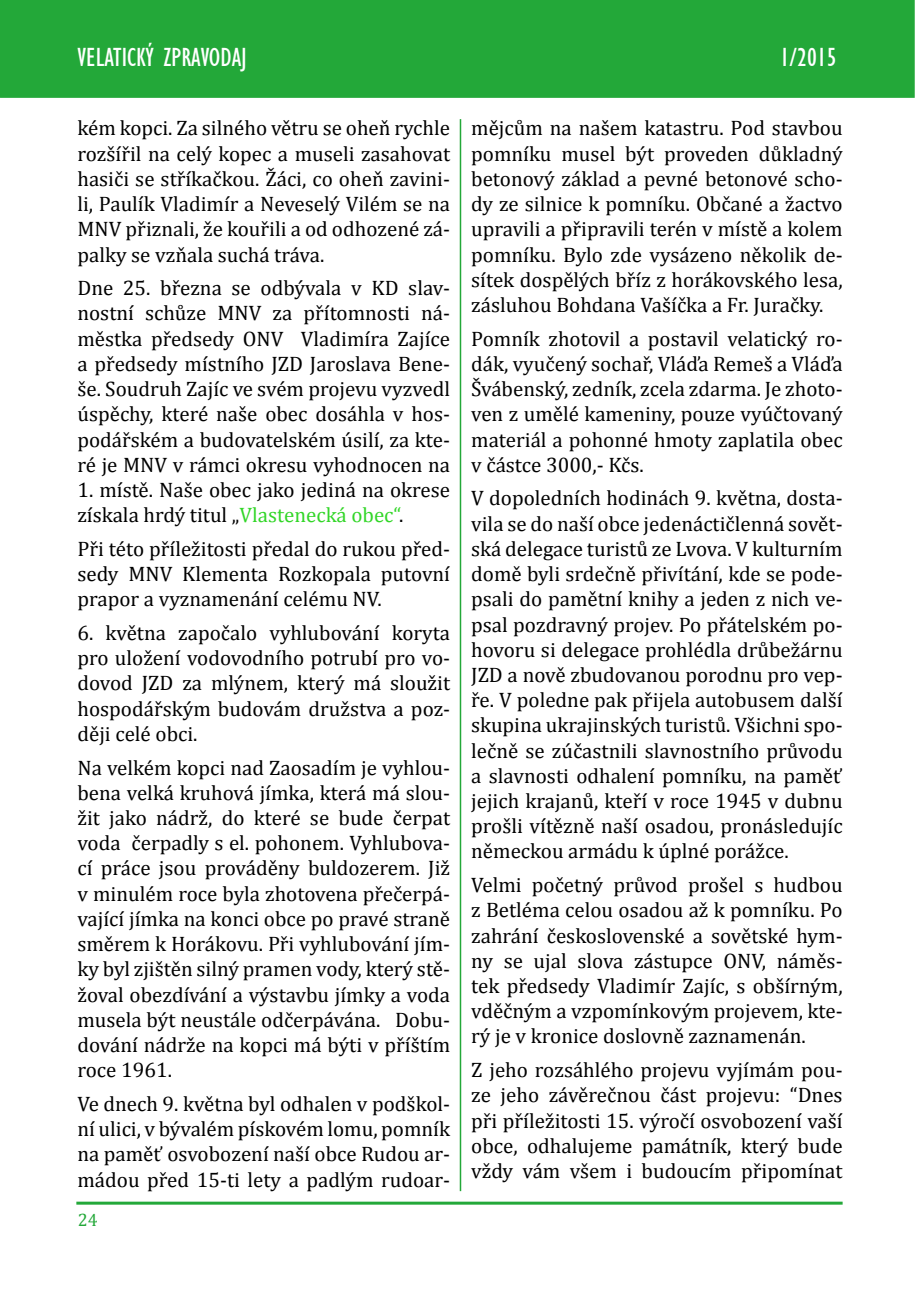
<style>
.page{position:relative;width:919px;height:1289px;background:#fff}
.page>*{position:absolute;margin:0;border:0;box-sizing:border-box;transform-origin:0 0}
.t1{font:27px "Gill Condensed S Si Condensed";color:#fff}
.t2{font:21px/25.2px "Cambria";color:#000;text-align:justify}
.t3{font:18px "Cambria";color:#23a839}
.s1{color:#32d628}
</style>
<div class="page">
<div style="left:76px;top:1201px;width:766px;height:3px;background:#23a839;border:2px solid #23a839"></div>
<div style="left:0;top:0;width:914px;height:98px;background:#23a839;border:2px solid #23a839"></div>
<hr style="left:459px;top:119px;width:2px;height:1072px;background:#23a839">
<p class="t1" style="left:77px;top:43px;width:171px">VELATICKÝ ZPRAVODAJ</p>
<p class="t1" style="left:779px;top:43px;width:58px">1/2015</p>
<p class="t2" style="left:77px;top:116px;width:374px">kém kopci. Za silného větru se oheň rychle rozšířil na celý kopec a museli zasahovat hasiči se stříkačkou. Žáci, co oheň zavini&shy;li, Paulík Vladimír a Neveselý Vilém se na MNV přiznali, že kouřili a od odhozené zá&shy;palky se vzňala suchá tráva.</p>
<p class="t2" style="left:77px;top:275px;width:374px">Dne 25. března se odbývala v KD slav&shy;nostní schůze MNV za přítomnosti ná&shy;městka předsedy ONV Vladimíra Zajíce a předsedy místního JZD Jaroslava Bene&shy;še. Soudruh Zajíc ve svém projevu vyzvedl úspěchy, které naše obec dosáhla v hos&shy;podářském a budovatelském úsilí, za kte&shy;ré je MNV v rámci okresu vyhodnocen na</p>
<p class="t2" style="left:77px;top:477px;width:374px">1. místě. Naše obec jako jediná na okrese získala hrdý titul „<span class="s1">Vlastenecká obec“</span>.</p>
<p class="t2" style="left:77px;top:536px;width:374px">Při této příležitosti předal do rukou před&shy;sedy MNV Klementa Rozkopala putovní prapor a vyznamenání celému NV.</p>
<p class="t2" style="left:77px;top:620px;width:374px">6. května započalo vyhlubování koryta pro uložení vodovodního potrubí pro vo&shy;dovod JZD za mlýnem, který má sloužit hospodářským budovám družstva a poz&shy;ději celé obci.</p>
<p class="t2" style="left:77px;top:754px;width:374px">Na velkém kopci nad Zaosadím je vyhlou&shy;bena velká kruhová jímka, která má slou&shy;žit jako nádrž, do které se bude čerpat voda čerpadly s el. pohonem. Vyhlubova&shy;cí práce jsou prováděny buldozerem. Již v minulém roce byla zhotovena přečerpá&shy;vající jímka na konci obce po pravé straně směrem k Horákovu. Při vyhlubování jím&shy;ky byl zjištěn silný pramen vody, který stě&shy;žoval obezdívání a výstavbu jímky a voda musela být neustále odčerpávána. Dobu&shy;dování nádrže na kopci má býti v příštím roce 1961.</p>
<p class="t2" style="left:77px;top:1090px;width:374px">Ve dnech 9. května byl odhalen v podškol&shy;ní ulici, v bývalém pískovém lomu, pomník na paměť osvobození naší obce Rudou ar&shy;mádou před 15-ti lety a padlým rudoar-</p>
<p class="t3" style="left:78px;top:1209px;width:21px">24</p>
<p class="t2" style="left:471px;top:116px;width:373px">mějcům na našem katastru. Pod stavbou pomníku musel být proveden důkladný betonový základ a pevné betonové scho&shy;dy ze silnice k pomníku. Občané a žactvo upravili a připravili terén v místě a kolem pomníku. Bylo zde vysázeno několik de&shy;sítek dospělých bříz z horákovského lesa, zásluhou Bohdana Vašíčka a Fr. Juračky.</p>
<p class="t2" style="left:471px;top:326px;width:373px">Pomník zhotovil a postavil velatický ro&shy;dák, vyučený sochař, Vláďa Remeš a Vláďa Švábenský, zedník, zcela zdarma. Je zhoto&shy;ven z umělé kameniny, pouze vyúčtovaný materiál a pohonné hmoty zaplatila obec v částce 3000,- Kčs.</p>
<p class="t2" style="left:471px;top:485px;width:373px">V dopoledních hodinách 9. května, dosta&shy;vila se do naší obce jedenáctičlenná sovět&shy;ská delegace turistů ze Lvova. V kulturním domě byli srdečně přivítání, kde se pode&shy;psali do pamětní knihy a jeden z nich ve&shy;psal pozdravný projev. Po přátelském po&shy;hovoru si delegace prohlédla drůbežárnu JZD a nově zbudovanou porodnu pro vep&shy;ře. V poledne pak přijela autobusem další skupina ukrajinských turistů. Všichni spo&shy;lečně se zúčastnili slavnostního průvodu a slavnosti odhalení pomníku, na paměť jejich krajanů, kteří v roce 1945 v dubnu prošli vítězně naší osadou, pronásledujíc německou armádu k úplné porážce.</p>
<p class="t2" style="left:471px;top:872px;width:373px">Velmi početný průvod prošel s hudbou z Betléma celou osadou až k pomníku. Po zahrání československé a sovětské hym&shy;ny se ujal slova zástupce ONV, náměs&shy;tek předsedy Vladimír Zajíc, s obšírným, vděčným a vzpomínkovým projevem, kte&shy;rý je v kronice doslovně zaznamenán.</p>
<p class="t2" style="left:471px;top:1057px;width:373px">Z jeho rozsáhlého projevu vyjímám pou&shy;ze jeho závěrečnou část projevu: “Dnes při příležitosti 15. výročí osvobození vaší obce, odhalujeme památník, který bude vždy vám všem i budoucím připomínat</p>
</div>
